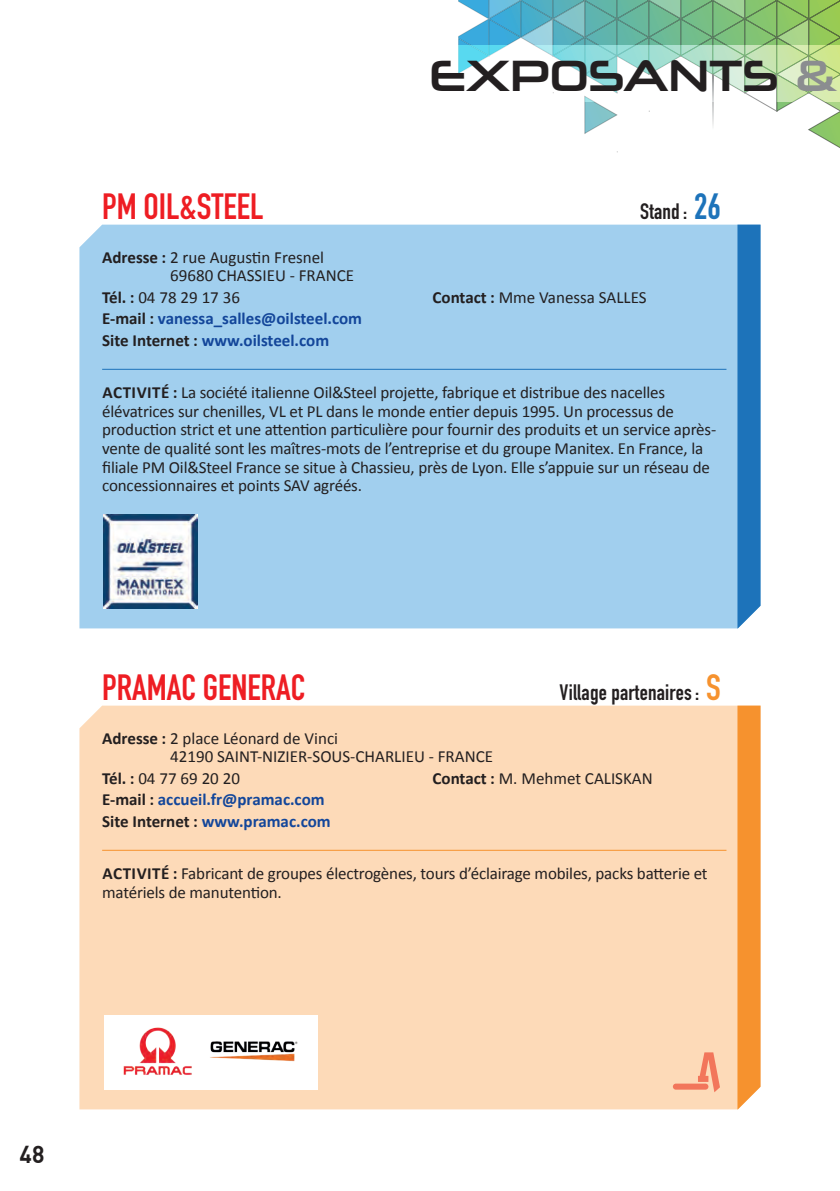
<style>
.page{position:relative;width:840px;height:1191px;background:#fff}
.page>*{position:absolute;margin:0;border:0;box-sizing:border-box;transform-origin:0 0}
.t1{font:44px "Neuropolitical Rg";color:#231f20}
.t2{font:700 36px "DIN Condensed";color:#ee1d23}
.t3{font:700 24px "DI Nbek";color:#231f20;scale:.95 1}
.t4{font:700 22px "DIN Condensed";letter-spacing:.01em;color:#231f20}
.t5{font:17px/18.6px "Calibri";letter-spacing:-.01em;color:#231f20}
.t6{font:700 17px/21.4px "Calibri";color:#13469a}
.s1{color:#8b8d90}
.s2{font-size:36px;color:#1d73ba}
.s3{font-weight:700}
.s4{color:#231f20}
.s5{font-size:36px;color:#f6922e}
</style>
<div class="page">
<svg style="left:458px;top:0;width:382px;height:152px"></svg>
<svg style="left:712px;top:102px;width:1px;height:28px"></svg>
<svg style="left:458px;top:45px;width:381px;height:57px"></svg>
<div style="left:79px;top:225px;width:658px;height:403px;background:#a1cfee"></div>
<div style="left:737px;top:225px;width:23px;height:403px;background:#1d73ba"></div>
<hr style="left:102px;top:369px;width:624px;height:1px;background:#1d73ba">
<img style="left:103px;top:515px;width:94px;height:93px">
<div style="left:79px;top:705px;width:658px;height:404px;background:#fddab8"></div>
<svg style="left:737px;top:705px;width:23px;height:404px"></svg>
<hr style="left:102px;top:849px;width:624px;height:1px;background:#f6922e">
<div style="left:104px;top:1015px;width:214px;height:74px;background:#fff"></div>
<img style="left:123px;top:1027px;width:175px;height:48px">
<svg style="left:697px;top:1052px;width:22px;height:40px"></svg>
<div style="left:672px;top:1083px;width:36px;height:6px;background:#f2765b;border-radius:3px"></div>
<h1 class="t1" style="left:429px;top:48px;width:408px">EXPOSANTS <span class="s1">&amp;</span></h1>
<h2 class="t2" style="left:102px;top:183px;width:163px">PM OIL&amp;STEEL</h2>
<p class="t4" style="left:640px;top:197px;width:82px">Stand: <span class="s2">26</span></p>
<p class="t5" style="left:170px;top:248px;width:185px;text-indent:-68px"><span class="s3">Adresse :</span> 2 rue Augustin Fresnel<br>69680 CHASSIEU - FRANCE</p>
<p class="t5" style="left:102px;top:288px;width:139px"><span class="s3">Tél. :</span> 04 78 29 17 36</p>
<p class="t5" style="left:432px;top:288px;width:215px"><span class="s3">Contact :</span> Mme Vanessa SALLES</p>
<p class="t6" style="left:102px;top:308px;width:261px"><span class="s4">E-mail :</span> vanessa_salles@oilsteel.com<br><span class="s4">Site Internet :</span> www.oilsteel.com</p>
<p class="t5" style="left:102px;top:383px;width:615px"><span class="s3">ACTIVITÉ :</span> La société italienne Oil&amp;Steel projette, fabrique et distribue des nacelles élévatrices sur chenilles, VL et PL dans le monde entier depuis 1995. Un processus de production strict et une attention particulière pour fournir des produits et un service après&shy;vente de qualité sont les maîtres-mots de l’entreprise et du groupe Manitex. En France, la filiale PM Oil&amp;Steel France se situe à Chassieu, près de Lyon. Elle s’appuie sur un réseau de concessionnaires et points SAV agréés.</p>
<h2 class="t2" style="left:102px;top:663px;width:205px">PRAMAC GENERAC</h2>
<p class="t4" style="left:559px;top:678px;width:163px">Village partenaires: <span class="s5">S</span></p>
<p class="t5" style="left:170px;top:728px;width:324px;text-indent:-68px"><span class="s3">Adresse :</span> 2 place Léonard de Vinci<br>42190 SAINT-NIZIER-SOUS-CHARLIEU - FRANCE</p>
<p class="t5" style="left:102px;top:768px;width:139px"><span class="s3">Tél. :</span> 04 77 69 20 20</p>
<p class="t5" style="left:432px;top:768px;width:222px"><span class="s3">Contact :</span> M. Mehmet CALISKAN</p>
<p class="t6" style="left:102px;top:788px;width:230px"><span class="s4">E-mail :</span> accueil.fr@pramac.com<br><span class="s4">Site Internet :</span> www.pramac.com</p>
<p class="t5" style="left:102px;top:864px;width:606px"><span class="s3">ACTIVITÉ :</span> Fabricant de groupes électrogènes, tours d’éclairage mobiles, packs batterie et matériels de manutention.</p>
<h3 class="t3" style="left:20px;top:1138px;width:28px">48</h3>
</div>
